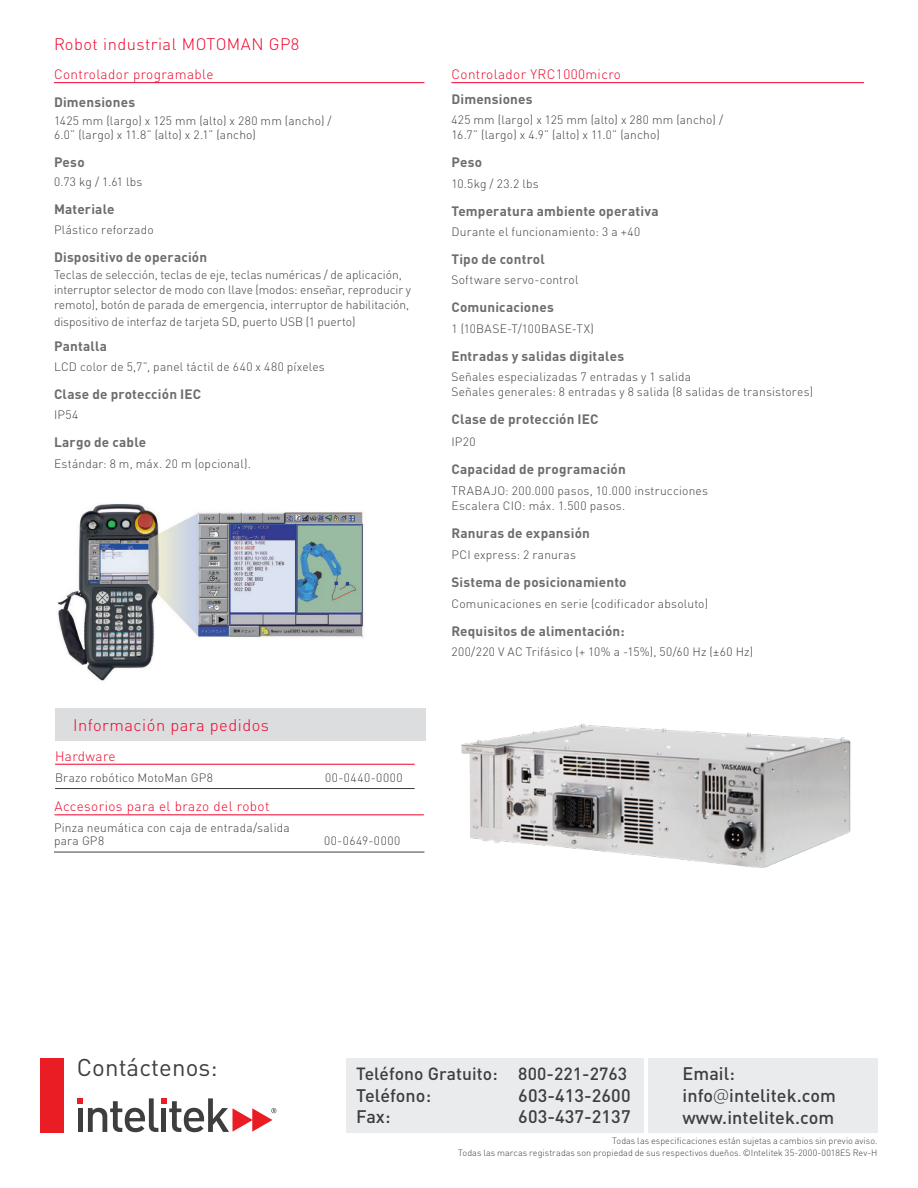
<style>
.page{position:relative;width:918px;height:1188px;background:#fff}
.page>*{position:absolute;margin:0;border:0;box-sizing:border-box;transform-origin:0 0}
.t1{font:24px "DINOT";letter-spacing:.005em;color:#3e3e3f}
.t2{font:500 18px/21.6px "DINOT";letter-spacing:.005em;color:#3e3e3f}
.t3{font:500 17.4px "DINOT";letter-spacing:.005em;color:#3e3e3f}
._14_DS_Header3{font:300 16.5px "DINOT";letter-spacing:.03em;color:#ee0028}
._14_DS_bodytext_bold{font:700 13.5px "DINOT";letter-spacing:.015em;color:#6c6d70}
._14_DS_Headerr4{font:300 13.5px "DINOT";letter-spacing:.03em;color:#ee0028}
._14_DS_spec_text{font:300 12px/15px "DINOT";letter-spacing:.015em;color:#3e3e3f}
._14_DS_spec_text-2{font:300 12px/15px "DINOT";letter-spacing:-.005em;color:#3e3e3f}
._14_DS_ordering{font:300 12px "DINOT";letter-spacing:.015em;color:#3e3e3f}
._14_DS_ordering-2{font:300 12px "DINOT";letter-spacing:.045em;color:#3e3e3f}
._14_DS_copyright_tex{font:300 9px/12px "DINOT";letter-spacing:.005em;color:#3e3e3f;text-align:right}
.s1{font-family:"Open Sans";font-weight:300}
</style>
<div class="page">
<div style="left:648px;top:1058px;width:230px;height:74px;background:#eaebec"></div>
<div style="left:347px;top:1058px;width:297px;height:74px;background:#eaebec"></div>
<svg style="left:78px;top:1098px;width:198px;height:34px"></svg>
<div style="left:40px;top:1058px;width:24px;height:74px;background:#ea1d25"></div>
<hr style="left:55px;top:764px;width:360px;height:1px;background:#ee0028">
<hr style="left:55px;top:788px;width:360px;height:1px;background:#3e3e3f">
<hr style="left:54px;top:82px;width:370px;height:1px;background:#ee0028">
<hr style="left:451px;top:82px;width:413px;height:1px;background:#ee0028">
<hr style="left:55px;top:814px;width:369px;height:1px;background:#ee0028">
<div style="left:55px;top:708px;width:371px;height:33px;background:#dcdddf"></div>
<hr style="left:54px;top:852px;width:370px;height:1px;background:#3e3e3f">
<img style="left:57px;top:504px;width:307px;height:177px">
<img style="left:461px;top:723px;width:390px;height:145px">
<p class="_14_DS_Header3" style="left:54px;top:34px;width:247px">Robot industrial MOTOMAN GP8</p>
<p class="_14_DS_Headerr4" style="left:54px;top:66px;width:161px">Controlador programable</p>
<p class="_14_DS_bodytext_bold" style="left:54px;top:93px;width:83px">Dimensiones</p>
<p class="_14_DS_spec_text" style="left:54px;top:114px;width:279px">1425 mm (largo x) 125 mm (alto x) 280 mm (ancho /(</p>
<p class="_14_DS_spec_text" style="left:54px;top:127px;width:204px">6.0” (largo x) 11.8” (alto x) 2.1” (ancho(</p>
<p class="_14_DS_bodytext_bold" style="left:54px;top:153px;width:32px">Peso</p>
<p class="_14_DS_spec_text" style="left:54px;top:174px;width:90px">0.73 kg / 1.61 lbs</p>
<p class="_14_DS_bodytext_bold" style="left:54px;top:200px;width:62px">Materiale</p>
<p class="_14_DS_spec_text" style="left:54px;top:222px;width:101px">Plástico reforzado</p>
<p class="_14_DS_bodytext_bold" style="left:54px;top:249px;width:155px">Dispositivo de operación</p>
<p class="_14_DS_spec_text-2" style="left:54px;top:267px;width:359px">Teclas de selección, teclas de eje, teclas numéricas / de aplicación, interruptor selector de modo con llave (modos: enseñar, reproducir y remoto ,) botón de parada de emergencia, interruptor de habilitación,</p>
<p class="_14_DS_spec_text-2" style="left:54px;top:314px;width:303px">dispositivo de interfaz de tarjeta SD, puerto USB 1( puerto(</p>
<p class="_14_DS_bodytext_bold" style="left:54px;top:337px;width:55px">Pantalla</p>
<p class="_14_DS_spec_text" style="left:54px;top:359px;width:272px">LCD color de 5,7 ,” panel táctil de 640 x 480 píxeles</p>
<p class="_14_DS_bodytext_bold" style="left:54px;top:385px;width:149px">Clase de protección IEC</p>
<p class="_14_DS_spec_text" style="left:54px;top:407px;width:26px">IP54</p>
<p class="_14_DS_bodytext_bold" style="left:54px;top:434px;width:94px">Largo de cable</p>
<p class="_14_DS_spec_text" style="left:54px;top:456px;width:198px">Estándar m8: , máx. 20 m (opcional .(</p>
<p class="_14_DS_Header3" style="left:73px;top:715px;width:197px">Información para pedidos</p>
<p class="_14_DS_Headerr4" style="left:55px;top:747px;width:62px">Hardware</p>
<p class="_14_DS_ordering" style="left:55px;top:770px;width:159px">Brazo robótico MotoMan GP8</p>
<p class="_14_DS_Headerr4" style="left:55px;top:798px;width:216px">Accesorios para el brazo del robot</p>
<p class="_14_DS_ordering" style="left:54px;top:820px;width:237px">Pinza neumática con caja de entrada/salida</p>
<p class="_14_DS_ordering" style="left:54px;top:833px;width:52px">para GP8</p>
<p class="_14_DS_ordering-2" style="left:325px;top:770px;width:79px">00-0440-0000</p>
<p class="_14_DS_ordering-2" style="left:324px;top:833px;width:78px">00-0649-0000</p>
<p class="_14_DS_Headerr4" style="left:451px;top:66px;width:171px">Controlador YRC1000micro</p>
<p class="_14_DS_bodytext_bold" style="left:451px;top:90px;width:83px">Dimensiones</p>
<p class="_14_DS_spec_text" style="left:451px;top:112px;width:273px">425 mm (largo x) 125 mm (alto x) 280 mm (ancho /(</p>
<p class="_14_DS_spec_text" style="left:451px;top:127px;width:210px">16.7” (largo x) 4.9” (alto x) 11.0” (ancho(</p>
<p class="_14_DS_bodytext_bold" style="left:451px;top:154px;width:32px">Peso</p>
<p class="_14_DS_spec_text" style="left:451px;top:176px;width:89px">10.5kg / 23.2 lbs</p>
<p class="_14_DS_bodytext_bold" style="left:451px;top:202px;width:209px">Temperatura ambiente operativa</p>
<p class="_14_DS_spec_text" style="left:451px;top:224px;width:190px">Durante el funcionamiento a3: +40</p>
<p class="_14_DS_bodytext_bold" style="left:451px;top:250px;width:95px">Tipo de control</p>
<p class="_14_DS_spec_text" style="left:451px;top:273px;width:129px">Software servo-control</p>
<p class="_14_DS_bodytext_bold" style="left:451px;top:299px;width:104px">Comunicaciones</p>
<p class="_14_DS_spec_text" style="left:451px;top:321px;width:144px">1 (10BASE T- /100BASE-TX(</p>
<p class="_14_DS_bodytext_bold" style="left:451px;top:347px;width:174px">Entradas y salidas digitales</p>
<p class="_14_DS_spec_text" style="left:451px;top:369px;width:241px">Señales especializadas 7 entradas 1y salida</p>
<p class="_14_DS_spec_text" style="left:451px;top:384px;width:363px">Señales generales 8: entradas 8y salida 8( salidas de transistores(</p>
<p class="_14_DS_bodytext_bold" style="left:451px;top:411px;width:149px">Clase de protección IEC</p>
<p class="_14_DS_spec_text" style="left:451px;top:434px;width:26px">IP20</p>
<p class="_14_DS_bodytext_bold" style="left:451px;top:460px;width:176px">Capacidad de programación</p>
<p class="_14_DS_spec_text" style="left:451px;top:483px;width:258px">TRABAJO: 200.000 pasos, 10.000 instrucciones<br>Escalera CIO: máx. 1.500 pasos.</p>
<p class="_14_DS_bodytext_bold" style="left:451px;top:524px;width:140px">Ranuras de expansión</p>
<p class="_14_DS_spec_text" style="left:451px;top:547px;width:126px">PCI express 2: ranuras</p>
<p class="_14_DS_bodytext_bold" style="left:451px;top:574px;width:177px">Sistema de posicionamiento</p>
<p class="_14_DS_spec_text" style="left:451px;top:596px;width:258px">Comunicaciones en serie (codificador absoluto(</p>
<p class="_14_DS_bodytext_bold" style="left:451px;top:622px;width:175px">Requisitos de alimentación:</p>
<p class="_14_DS_spec_text" style="left:451px;top:644px;width:303px">200/220 V AC Trifásico +( 10% a -15% ,) 50/60 Hz (±60 Hz(</p>
<h1 class="t1" style="left:77px;top:1053px;width:142px">Contáctenos:</h1>
<h3 class="t3" style="left:356px;top:1063px;width:143px">Teléfono Gratuito:</h3>
<h3 class="t3" style="left:518px;top:1063px;width:110px">800-221-2763</h3>
<h2 class="t2" style="left:683px;top:1063px;width:54px">Email:</h2>
<h2 class="t2" style="left:356px;top:1084px;width:76px">Teléfono:</h2>
<h2 class="t2" style="left:356px;top:1106px;width:36px">Fax:</h2>
<h2 class="t2" style="left:518px;top:1084px;width:114px">603-413-2600</h2>
<h2 class="t2" style="left:518px;top:1106px;width:114px">603-437-2137</h2>
<h2 class="t2" style="left:683px;top:1084px;width:155px">info<span class="s1">@</span>intelitek.com www.intelitek.com</h2>
<p class="_14_DS_copyright_tex" style="left:458px;top:1135px;width:421px">Todas las especificaciones están sujetas a cambios sin previo aviso.<br>Todas las marcas registradas son propiedad de sus respectivos dueños ©. Intelitek 35-2000-0018ES Rev H-</p>
</div>
